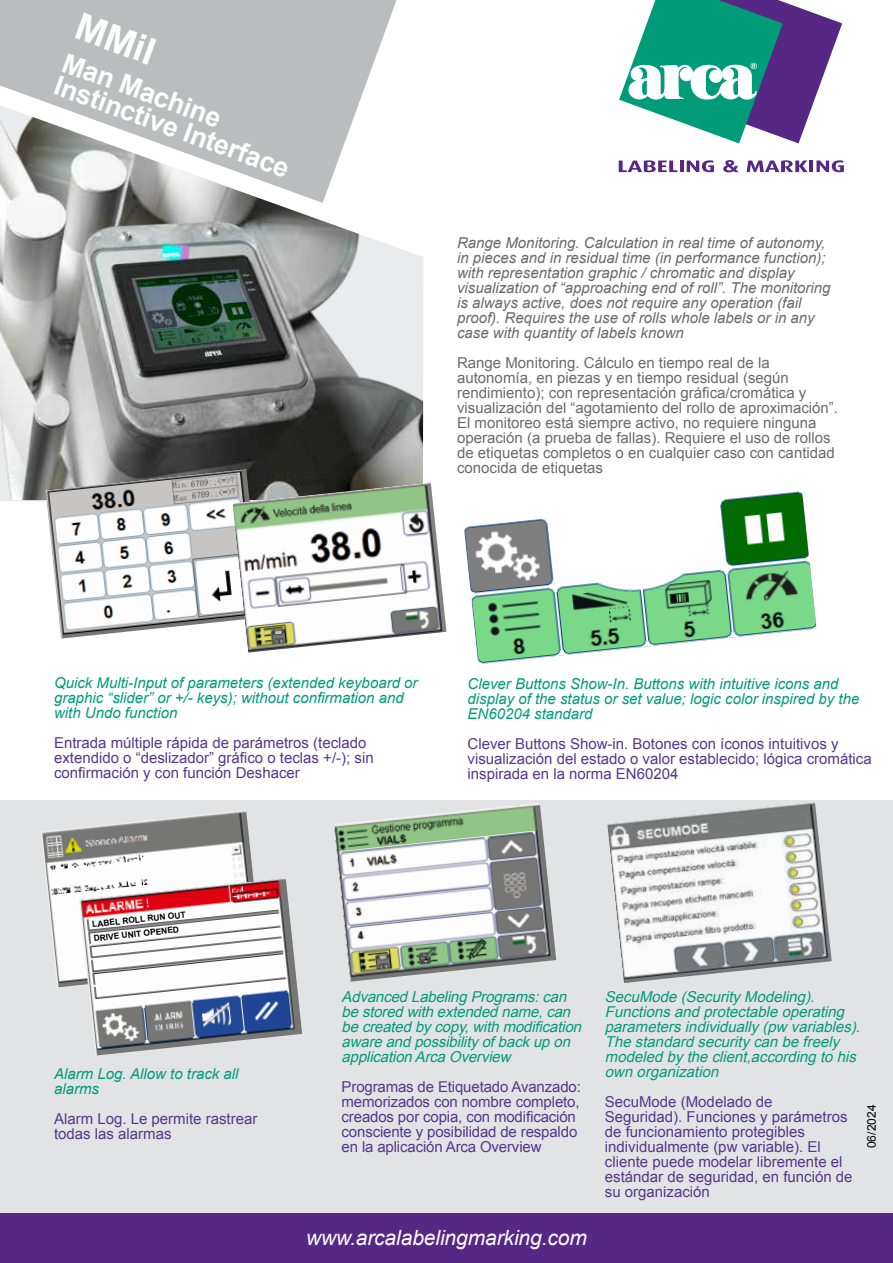
<style>
.page{position:relative;width:893px;height:1263px;background:#fff}
.page>*{position:absolute;margin:0;border:0;box-sizing:border-box;transform-origin:0 0}
.t1{font:700 37.5px "Arial";color:#fff}
.t2{font:700 27px/24px "Arial";color:#fff}
.t3{font:italic 21px "Arial";letter-spacing:-.005em;color:#fff}
.t4{font:15px/15px "Arial";color:#55368c}
.t5{font:15px/15px "Arial";color:#6a6a6c}
.t6{font:italic 15px/15px "Arial";color:#6a6a6c}
.t7{font:italic 15px/15px "Arial";color:#009b7b}
.t8{font:italic 15px/15px "Arial";color:#009b7b}
.t9{font:12px "Arial";color:#000}
.t10{font:700 8.4px/14px "Arial";color:#000}
</style>
<div class="page">
<div style="left:0;top:800px;width:893px;height:413px;background:#e2e3e4"></div>
<svg style="left:619px;top:0;width:223px;height:143px"></svg>
<svg style="left:619px;top:160px;width:95px;height:12px"></svg>
<svg style="left:723px;top:160px;width:16px;height:12px"></svg>
<svg style="left:747px;top:160px;width:61px;height:12px"></svg>
<hr style="left:809px;top:161px;width:4px;height:11px;background:#562784">
<svg style="left:816px;top:160px;width:28px;height:12px"></svg>
<div style="left:0;top:0;width:397px;height:105px;background:#babcbe"></div>
<div style="left:0;top:1213px;width:893px;height:50px;background:#562784"></div>
<img style="left:0;top:105px;width:423px;height:395px">
<img style="left:464px;top:491px;width:353px;height:173px">
<img style="left:46px;top:469px;width:216px;height:169px">
<img style="left:233px;top:482px;width:213px;height:171px">
<img style="left:41px;top:810px;width:213px;height:177px">
<img style="left:79px;top:878px;width:223px;height:177px">
<img style="left:334px;top:803px;width:222px;height:179px">
<img style="left:607px;top:802px;width:225px;height:181px">
<h1 class="t1" style="left:85px;top:2px;width:84px;rotate:20deg">MMiI</h1>
<h2 class="t2" style="left:67px;top:51px;width:250px;rotate:20deg">Man Machine<br>Instinctive Interface</h2>
<p class="t6" style="left:457px;top:235px;width:375px">Range Monitoring. Calculation in real time of autonomy, in pieces and in residual time (in performance function); with representation graphic / chromatic and display visualization of “approaching end of roll”. The monitoring is always active, does not require any operation (fail proof). Requires the use of rolls whole labels or in any case with quantity of labels known</p>
<p class="t5" style="left:457px;top:355px;width:382px">Range Monitoring. Cálculo en tiempo real de la autonomía, en piezas y en tiempo residual (según rendimiento); con representación gráfica/cromática y visualización del “agotamiento del rollo de aproximación”.<br>El monitoreo está siempre activo, no requiere ninguna operación (a prueba de fallas). Requiere el uso de rollos de etiquetas completos o en cualquier caso con cantidad conocida de etiquetas</p>
<p class="t8" style="left:54px;top:675px;width:365px">Quick Multi-Input of parameters (extended keyboard or graphic “slider” or +/- keys); without confirmation and with Undo function</p>
<p class="t4" style="left:54px;top:735px;width:321px">Entrada múltiple rápida de parámetros (teclado extendido o “deslizador” gráfico o teclas +/-); sin confirmación y con función Deshacer</p>
<p class="t8" style="left:468px;top:676px;width:393px">Clever Buttons Show-In. Buttons with intuitive icons and display of the status or set value; logic color inspired by the<br>EN60204 standard</p>
<p class="t4" style="left:468px;top:736px;width:406px">Clever Buttons Show-in. Botones con íconos intuitivos y visualización del estado o valor establecido; lógica cromática inspirada en la norma EN60204</p>
<p class="t10" style="left:92px;top:918px;width:95px;rotate:-6deg">LABEL ROLL RUN OUT<br>DRIVE UNIT OPENED</p>
<p class="t8" style="left:54px;top:1067px;width:186px">Alarm Log. Allow to track all alarms</p>
<p class="t4" style="left:54px;top:1112px;width:205px">Alarm Log. Le permite rastrear todas las alarmas</p>
<p class="t7" style="left:342px;top:989px;width:245px">Advanced Labeling Programs:can be stored with extended name,can be created bycopy,with modification aware and possibilityofbackup on application Arca Overview</p>
<p class="t4" style="left:342px;top:1079px;width:241px">Programas de Etiquetado Avanzado: memorizados con nombre completo, creados por copia, con modificación consciente y posibilidad de respaldo en la aplicación Arca Overview</p>
<h3 class="t3" style="left:306px;top:1224px;width:282px">www.arcalabelingmarking.com</h3>
<p class="t7" style="left:605px;top:989px;width:261px">SecuMode (SecurityModeling).<br>Functionsand protectable operating parametersindividually(pw variables).<br>The standard securitycan be freely modeled bythe client,according to his own organization</p>
<p class="t4" style="left:605px;top:1094px;width:249px">SecuMode (Modelado de<br>Seguridad). Funciones y parámetros de funcionamiento protegibles individualmente (pw variable). El cliente puede modelar libremente el estándar de seguridad, en función de su organización</p>
<p class="t9" style="left:864px;top:1148px;width:45px;rotate:-90deg">06/2024</p>
</div>
